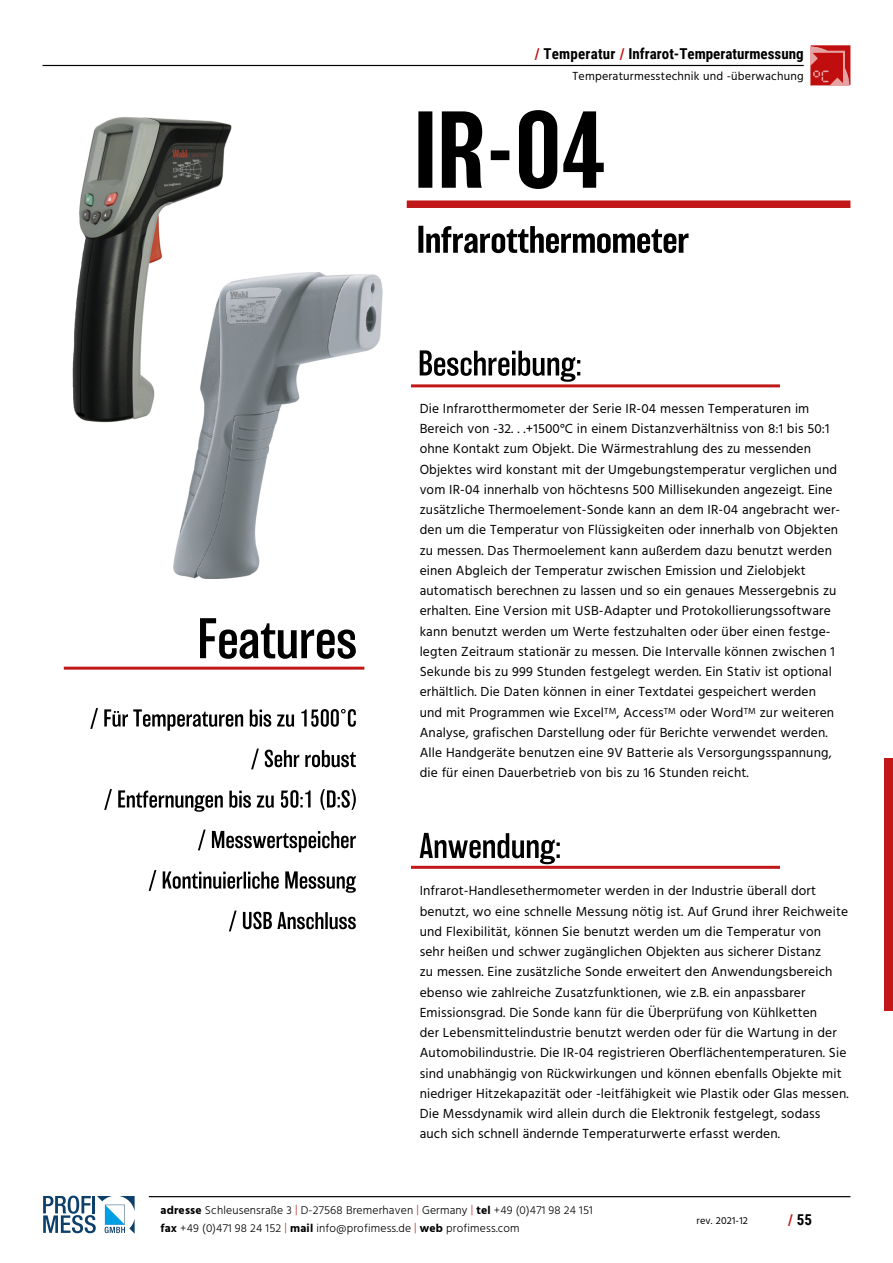
<style>
.page{position:relative;width:893px;height:1263px;background:#fff}
.page>*{position:absolute;margin:0;border:0;box-sizing:border-box;transform-origin:0 0}
.t1{font:700 15px "Roboto Condensed";color:#000}
.t2{font:13.5px/20.2px "Hind Guntur";letter-spacing:.01em;color:#000}
.t3{font:12px "Hind Guntur";letter-spacing:.015em;color:#000}
.t4{font:300 11.7px/18px "Hind Guntur";letter-spacing:.015em;color:#000}
.t5{font:10.35px "Hind Guntur";letter-spacing:.015em;color:#000}
.s1{color:#c11718}
.s2{font-weight:700}
</style>
<div class="page">
<svg style="left:811px;top:45px;width:39px;height:40px;background:#c93334"></svg>
<hr style="left:43px;top:65px;width:761px;height:1px;background:#000">
<hr style="left:149px;top:1196px;width:701px;height:1px;background:#000">
<svg style="left:43px;top:1195px;width:92px;height:39px"></svg>
<div style="left:885px;top:758px;width:8px;height:252px;background:#c11718"></div>
<svg style="left:418px;top:110px;width:186px;height:79px"></svg>
<svg style="left:418px;top:226px;width:270px;height:27px"></svg>
<div style="left:407px;top:200px;width:443px;height:8px;background:#c11718"></div>
<hr style="left:411px;top:384px;width:369px;height:3px;background:#c11718">
<hr style="left:411px;top:866px;width:369px;height:3px;background:#c11718">
<hr style="left:64px;top:667px;width:300px;height:3px;background:#c11718">
<svg style="left:90px;top:708px;width:266px;height:23px"></svg>
<svg style="left:251px;top:748px;width:105px;height:21px"></svg>
<svg style="left:104px;top:789px;width:252px;height:23px"></svg>
<svg style="left:198px;top:829px;width:158px;height:23px"></svg>
<svg style="left:149px;top:870px;width:207px;height:23px"></svg>
<svg style="left:229px;top:910px;width:127px;height:21px"></svg>
<svg style="left:200px;top:618px;width:156px;height:41px"></svg>
<svg style="left:420px;top:350px;width:160px;height:32px"></svg>
<svg style="left:420px;top:833px;width:140px;height:31px"></svg>
<img style="left:72px;top:117px;width:160px;height:306px">
<img style="left:173px;top:273px;width:210px;height:306px">
<p class="t1" style="left:535px;top:43px;width:270px"><span class="s1">/</span> Temperatur <span class="s1">/</span> Infrarot-Temperaturmessung</p>
<p class="t3" style="left:573px;top:69px;width:233px">Temperaturmesstechnik und -überwachung</p>
<p class="t2" style="left:420px;top:398px;width:422px">Die Infrarotthermometer der Serie IR-04 messen Temperaturen im Bereich von -32. . .+1500°C in einem Distanzverhältniss von 8:1 bis 50:1 ohne Kontakt zum Objekt. Die Wärmestrahlung des zu messenden Objektes wird konstant mit der Umgebungstemperatur verglichen und vom IR-04 innerhalb von höchtesns 500 Millisekunden angezeigt. Eine zusätzliche Thermoelement-Sonde kann an dem IR-04 angebracht wer&shy;den um die Temperatur von Flüssigkeiten oder innerhalb von Objekten zu messen. Das Thermoelement kann außerdem dazu benutzt werden einen Abgleich der Temperatur zwischen Emission und Zielobjekt automatisch berechnen zu lassen und so ein genaues Messergebnis zu erhalten. Eine Version mit USB-Adapter und Protokollierungssoftware kann benutzt werden um Werte festzuhalten oder über einen festge&shy;legten Zeitraum stationär zu messen. Die Intervalle können zwischen 1<br>Sekunde bis zu 999 Stunden festgelegt werden. Ein Stativ ist optional erhältlich. Die Daten können in einer Textdatei gespeichert werden und mit Programmen wie Excel<sup>TM</sup>, Access<sup>TM</sup> oder Word<sup>TM</sup> zur weiteren Analyse, grafischen Darstellung oder für Berichte verwendet werden.<br>Alle Handgeräte benutzen eine 9V Batterie als Versorgungsspannung, die für einen Dauerbetrieb von bis zu 16 Stunden reicht.</p>
<p class="t2" style="left:420px;top:880px;width:430px">Infrarot-Handlesethermometer werden in der Industrie überall dort benutzt, wo eine schnelle Messung nötig ist. Auf Grund ihrer Reichweite und Flexibilität, können Sie benutzt werden um die Temperatur von sehr heißen und schwer zugänglichen Objekten aus sicherer Distanz<br>zu messen. Eine zusätzliche Sonde erweitert den Anwendungsbereich ebenso wie zahlreiche Zusatzfunktionen, wie z.B. ein anpassbarer Emissionsgrad. Die Sonde kann für die Überprüfung von Kühlketten<br>der Lebensmittelindustrie benutzt werden oder für die Wartung in der Automobilindustrie. Die IR-04 registrieren Oberflächentemperaturen. Sie sind unabhängig von Rückwirkungen und können ebenfalls Objekte mit niedriger Hitzekapazität oder -leitfähigkeit wie Plastik oder Glas messen.<br>Die Messdynamik wird allein durch die Elektronik festgelegt, sodass auch sich schnell ändernde Temperaturwerte erfasst werden.</p>
<p class="t4" style="left:161px;top:1201px;width:434px"><span class="s2">adresse</span> Schleusensraße 3 <span class="s1">|</span> D-27568 Bremerhaven <span class="s1">|</span> Germany <span class="s1">|</span> <span class="s2">tel</span> +49 (0)471 98 24 151 <span class="s2">fax</span> +49 (0)471 98 24 152 <span class="s1">|</span> <span class="s2">mail</span> info@profimess.de <span class="s1">|</span> <span class="s2">web</span> profimess.com</p>
<p class="t5" style="left:696px;top:1214px;width:53px">rev. 2021-12</p>
<p class="t1" style="left:788px;top:1209px;width:26px"><span class="s1">/</span> 55</p>
</div>
